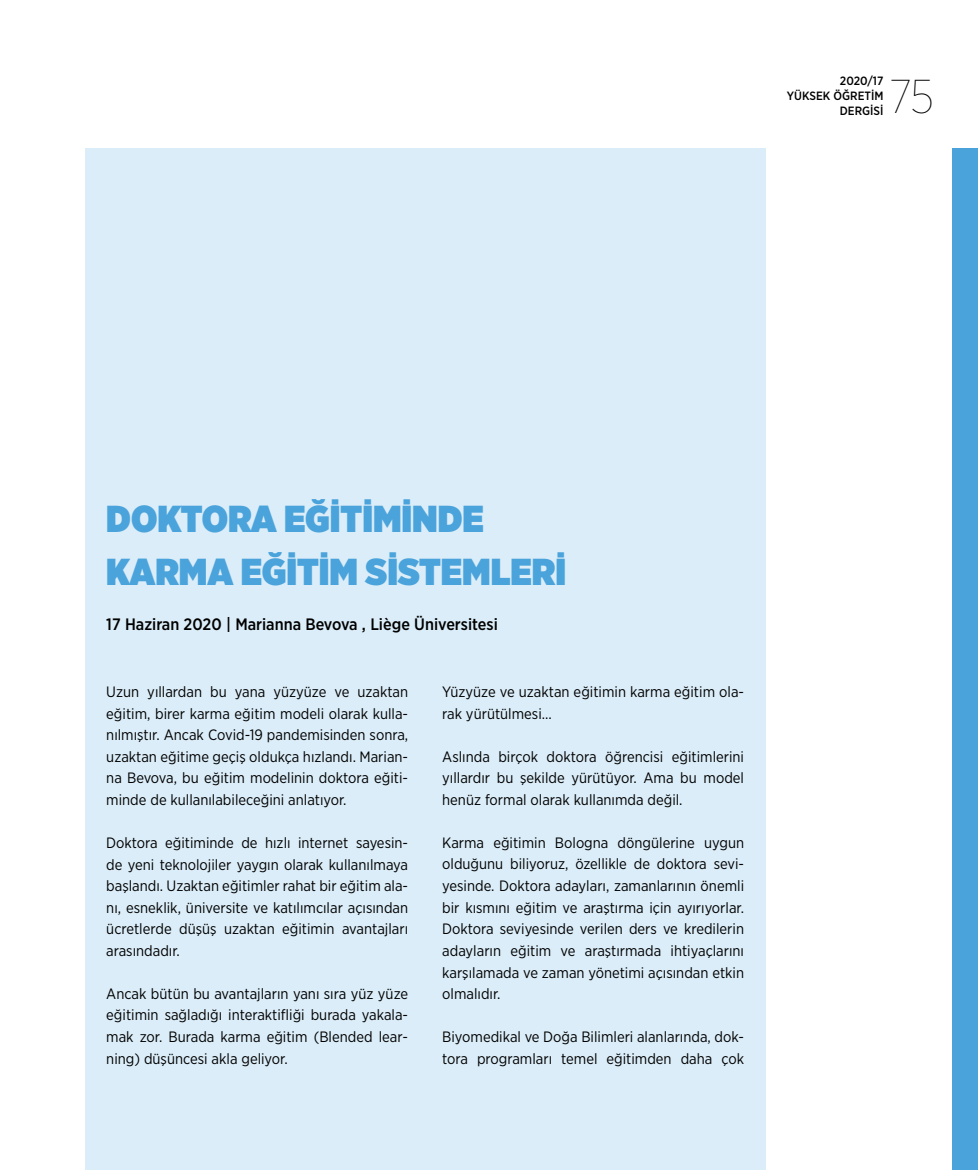
<style>
.page{position:relative;width:978px;height:1170px;background:#fff}
.page>*{position:absolute;margin:0;border:0;box-sizing:border-box;transform-origin:0 0}
.t1{font:100 47.4px "Gotham Narrow";color:#000}
.t2{font:900 37.5px/52.5px "Gotham Narrow";color:#4aa3db}
.t3{font:500 16.5px "Gotham Narrow";color:#000}
.t4{font:15px/21.6px "Gotham Narrow";color:#000;text-align:justify}
.t5{font:500 12px/15px "Gotham Narrow";color:#000;text-align:right}
</style>
<div class="page">
<div style="left:952px;top:149px;width:26px;height:1020px;background:#4aa3db"></div>
<div style="left:85px;top:149px;width:680px;height:1020px;background:#dbedf8"></div>
<p class="t5" style="left:787px;top:73px;width:98px">2020/17<br>YÜKSEK ÖĞRETİM<br>DERGİSİ</p>
<h1 class="t1" style="left:889px;top:68px;width:46px">75</h1>
<h2 class="t2" style="left:106px;top:492px;width:461px">DOKTORA EĞİTİMİNDE<br>KARMA EĞİTİM SİSTEMLERİ</h2>
<p class="t3" style="left:106px;top:613px;width:393px">17 Haziran 2020 | Marianna Bevova , Liège Üniversitesi</p>
<p class="t4" style="left:106px;top:680px;width:303px">Uzun yıllardan bu yana yüzyüze ve uzaktan eğitim, birer karma eğitim modeli olarak kulla&shy;nılmıştır. Ancak Covid-19 pandemisinden sonra, uzaktan eğitime geçiş oldukça hızlandı. Marian&shy;na Bevova, bu eğitim modelinin doktora eğiti&shy;minde de kullanılabileceğini anlatıyor.</p>
<p class="t4" style="left:106px;top:831px;width:303px">Doktora eğitiminde de hızlı internet sayesin&shy;de yeni teknolojiler yaygın olarak kullanılmaya başlandı. Uzaktan eğitimler rahat bir eğitim ala&shy;nı, esneklik, üniversite ve katılımcılar açısından ücretlerde düşüş uzaktan eğitimin avantajları arasındadır.</p>
<p class="t4" style="left:106px;top:982px;width:303px">Ancak bütün bu avantajların yanı sıra yüz yüze eğitimin sağladığı interaktifliği burada yakala&shy;mak zor. Burada karma eğitim (Blended lear&shy;ning) düşüncesi akla geliyor.</p>
<p class="t4" style="left:442px;top:680px;width:303px">Yüzyüze ve uzaktan eğitimin karma eğitim ola&shy;rak yürütülmesi…</p>
<p class="t4" style="left:442px;top:745px;width:303px">Aslında birçok doktora öğrencisi eğitimlerini yıllardır bu şekilde yürütüyor. Ama bu model henüz formal olarak kullanımda değil.</p>
<p class="t4" style="left:442px;top:831px;width:303px">Karma eğitimin Bologna döngülerine uygun olduğunu biliyoruz, özellikle de doktora sevi&shy;yesinde. Doktora adayları, zamanlarının önemli bir kısmını eğitim ve araştırma için ayırıyorlar.<br>Doktora seviyesinde verilen ders ve kredilerin adayların eğitim ve araştırmada ihtiyaçlarını karşılamada ve zaman yönetimi açısından etkin olmalıdır.</p>
<p class="t4" style="left:442px;top:1025px;width:303px">Biyomedikal ve Doğa Bilimleri alanlarında, dok&shy;tora programları temel eğitimden daha çok</p>
</div>
